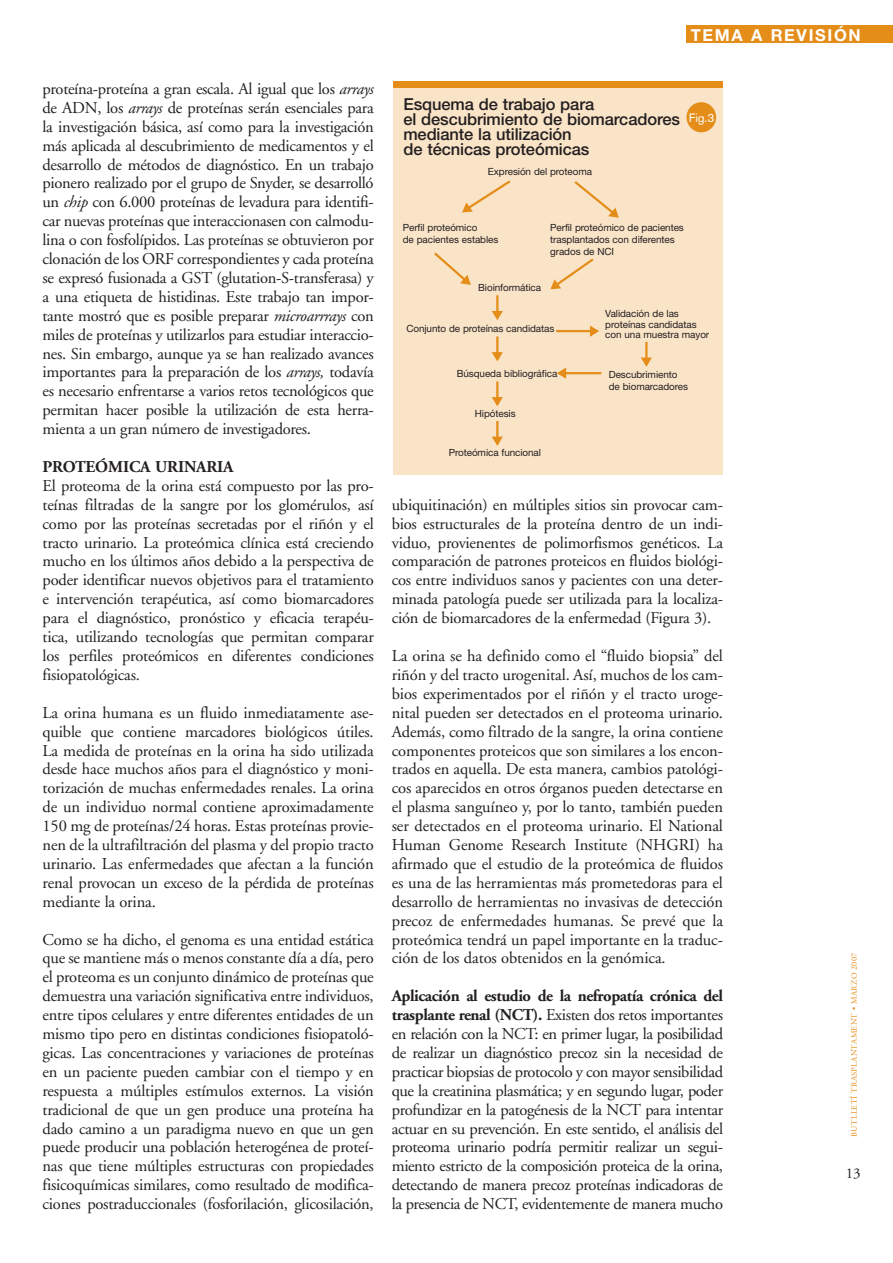
<style>
.page{position:relative;width:893px;height:1263px;background:#fff}
.page>*{position:absolute;margin:0;border:0;box-sizing:border-box;transform-origin:0 0}
.t1{font:16.5px/18.9px "Adobe Garamond";letter-spacing:-.015em;color:#231f20;text-align:justify}
.t2{font:500 16.5px/15px "Helvetica Neue";letter-spacing:-.005em;color:#231f20}
.t3{font:700 16.5px "Adobe Garamond";letter-spacing:-.005em;color:#231f20}
.t4{font:700 16.5px "Helvetica Neue";letter-spacing:.1em;color:#fff}
.t5{font:15px "Adobe Garamond";color:#231f20}
.t6{font:12px "Akzidenz Grotesk BE";color:#fff}
.t7{font:9.9px/12px "Helvetica Neue";letter-spacing:-.01em;color:#231f20}
.t8{font:8.25px "Adobe Garamond";letter-spacing:.04em;color:#e48d19}
.s1{font-style:italic}
.s2{font-weight:700}
</style>
<div class="page">
<div style="left:393px;top:84px;width:330px;height:390px;background:#fae4c8"></div>
<div style="left:393px;top:81px;width:330px;height:7px;background:#e48d19"></div>
<div style="left:686px;top:102px;width:30px;height:30px;background:#e48d19;border-radius:50%"></div>
<svg style="left:462px;top:180px;width:49px;height:33px"></svg>
<hr style="left:556px;top:330px;width:37px;height:2px;background:#e48d19">
<svg style="left:589px;top:325px;width:10px;height:12px"></svg>
<svg style="left:574px;top:181px;width:45px;height:37px"></svg>
<svg style="left:550px;top:258px;width:44px;height:32px"></svg>
<svg style="left:434px;top:252px;width:37px;height:33px"></svg>
<svg style="left:491px;top:295px;width:12px;height:25px"></svg>
<svg style="left:491px;top:336px;width:12px;height:26px"></svg>
<hr style="left:645px;top:342px;width:3px;height:17px;background:#e48d19">
<svg style="left:641px;top:357px;width:11px;height:10px"></svg>
<svg style="left:491px;top:381px;width:12px;height:26px"></svg>
<svg style="left:491px;top:421px;width:12px;height:25px"></svg>
<hr style="left:564px;top:372px;width:37px;height:2px;background:#e48d19">
<svg style="left:557px;top:367px;width:10px;height:12px"></svg>
<div style="left:686px;top:26px;width:207px;height:17px;background:#e48d19"></div>
<p class="t1" style="left:42px;top:80px;width:333px">proteína-proteína a gran escala. Al igual que los <span class="s1">arrays </span>de ADN, los <span class="s1">arrays</span> de proteínas serán esenciales para la investigación básica, así como para la investigación más aplicada al descubrimiento de medicamentos y el desarrollo de métodos de diagnóstico. En un trabajo pionero realizado por el grupo de Snyder, se desarrolló un <span class="s1">chip</span> con 6.000 proteínas de levadura para identifi&shy;car nuevas proteínas que interaccionasen con calmodu&shy;lina o con fosfolípidos. Las proteínas se obtuvieron por clonación de los ORF correspondientes y cada proteína se expresó fusionada a GST (glutation-S-transferasa) y a una etiqueta de histidinas. Este trabajo tan impor&shy;tante mostró que es posible preparar <span class="s1">microarrrays</span> con miles de proteínas y utilizarlos para estudiar interaccio&shy;nes. Sin embargo, aunque ya se han realizado avances importantes para la preparación de los <span class="s1">arrays,</span> todavía es necesario enfrentarse a varios retos tecnológicos que permitan hacer posible la utilización de esta herra&shy;mienta a un gran número de investigadores.</p>
<p class="t3" style="left:43px;top:458px;width:193px">PROTEÓMICA URINARIA</p>
<p class="t1" style="left:43px;top:477px;width:333px">El proteoma de la orina está compuesto por las pro&shy;teínas filtradas de la sangre por los glomérulos, así como por las proteínas secretadas por el riñón y el tracto urinario. La proteómica clínica está creciendo mucho en los últimos años debido a la perspectiva de poder identificar nuevos objetivos para el tratamiento e intervención terapéutica, así como biomarcadores para el diagnóstico, pronóstico y eficacia terapéu&shy;tica, utilizando tecnologías que permitan comparar los perfiles proteómicos en diferentes condiciones fisiopatológicas.</p>
<p class="t1" style="left:43px;top:703px;width:333px">La orina humana es un fluido inmediatamente ase&shy;quible que contiene marcadores biológicos útiles.<br>La medida de proteínas en la orina ha sido utilizada desde hace muchos años para el diagnóstico y moni&shy;torización de muchas enfermedades renales. La orina de un individuo normal contiene aproximadamente 150 mg de proteínas/24 horas. Estas proteínas provie&shy;nen de la ultrafiltración del plasma y del propio tracto urinario. Las enfermedades que afectan a la función renal provocan un exceso de la pérdida de proteínas mediante la orina.</p>
<p class="t1" style="left:42px;top:930px;width:333px">Como se ha dicho, el genoma es una entidad estática que se mantiene más o menos constante día a día, pero el proteoma es un conjunto dinámico de proteínas que demuestra una variación significativa entre individuos, entre tipos celulares y entre diferentes entidades de un mismo tipo pero en distintas condiciones fisiopatoló&shy;gicas. Las concentraciones y variaciones de proteínas en un paciente pueden cambiar con el tiempo y en respuesta a múltiples estímulos externos. La visión tradicional de que un gen produce una proteína ha dado camino a un paradigma nuevo en que un gen puede producir una población heterogénea de proteí&shy;nas que tiene múltiples estructuras con propiedades fisicoquímicas similares, como resultado de modifica&shy;ciones postraduccionales (fosforilación, glicosilación,</p>
<p class="t4" style="left:691px;top:25px;width:172px">TEMA A REVISIÓN</p>
<p class="t2" style="left:403px;top:96px;width:278px">Esquema de trabajo para<br>el descubrimiento de biomarcadores mediante la utilización<br>de técnicas proteómicas</p>
<p class="t7" style="left:488px;top:165px;width:106px">Expresión del proteoma</p>
<p class="t6" style="left:689px;top:111px;width:27px">Fig.3</p>
<p class="t7" style="left:403px;top:221px;width:97px">Perfil proteómico<br>de pacientes estables</p>
<p class="t7" style="left:550px;top:221px;width:135px">Perfil proteómico de pacientes trasplantados con diferentes grados de NCI</p>
<p class="t7" style="left:478px;top:282px;width:64px">Bioinformática</p>
<p class="t7" style="left:406px;top:322px;width:150px">Conjunto de proteínas candidatas</p>
<p class="t7" style="left:457px;top:367px;width:102px">Búsqueda bibliográfica</p>
<p class="t7" style="left:475px;top:407px;width:42px">Hipótesis</p>
<p class="t7" style="left:449px;top:447px;width:94px">Proteómica funcional</p>
<p class="t7" style="left:605px;top:308px;width:105px;line-height:10.5px">Validación de las proteínas candidatas con una muestra mayor</p>
<p class="t7" style="left:609px;top:368px;width:81px">Descubrimiento de biomarcadores</p>
<p class="t1" style="left:392px;top:495px;width:333px">ubiquitinación) en múltiples sitios sin provocar cam&shy;bios estructurales de la proteína dentro de un indi&shy;viduo, provienentes de polimorfismos genéticos. La comparación de patrones proteicos en fluidos biológi&shy;cos entre individuos sanos y pacientes con una deter&shy;minada patología puede ser utilizada para la localiza&shy;ción de biomarcadores de la enfermedad (Figura 3).</p>
<p class="t1" style="left:392px;top:647px;width:333px">La orina se ha definido como el “fluido biopsia” del riñón y del tracto urogenital. Así, muchos de los cam&shy;bios experimentados por el riñón y el tracto uroge&shy;nital pueden ser detectados en el proteoma urinario.<br>Además, como filtrado de la sangre, la orina contiene componentes proteicos que son similares a los encon&shy;trados en aquella. De esta manera, cambios patológi&shy;cos aparecidos en otros órganos pueden detectarse en el plasma sanguíneo y, por lo tanto, también pueden ser detectados en el proteoma urinario. El National Human Genome Research Institute (NHGRI) ha afirmado que el estudio de la proteómica de fluidos es una de las herramientas más prometedoras para el desarrollo de herramientas no invasivas de detección precoz de enfermedades humanas. Se prevé que la proteómica tendrá un papel importante en la traduc&shy;ción de los datos obtenidos en la genómica.</p>
<p class="t1" style="left:392px;top:987px;width:333px"><span class="s2">Aplicación al estudio de la nefropatía crónica del trasplante renal (NCT).</span> Existen dos retos importantes en relación con la NCT: en primer lugar, la posibilidad de realizar un diagnóstico precoz sin la necesidad de practicar biopsias de protocolo y con mayor sensibilidad que la creatinina plasmática; y en segundo lugar, poder profundizar en la patogénesis de la NCT para intentar actuar en su prevención. En este sentido, el análisis del proteoma urinario podría permitir realizar un segui&shy;miento estricto de la composición proteica de la orina, detectando de manera precoz proteínas indicadoras de la presencia de NCT, evidentemente de manera mucho</p>
<p class="t8" style="left:850px;top:1137px;width:186px;rotate:-90deg">BUTLLETÍ TRASPLANTAMENT • MARZO 2007</p>
<p class="t5" style="left:846px;top:1165px;width:16px">13</p>
</div>
